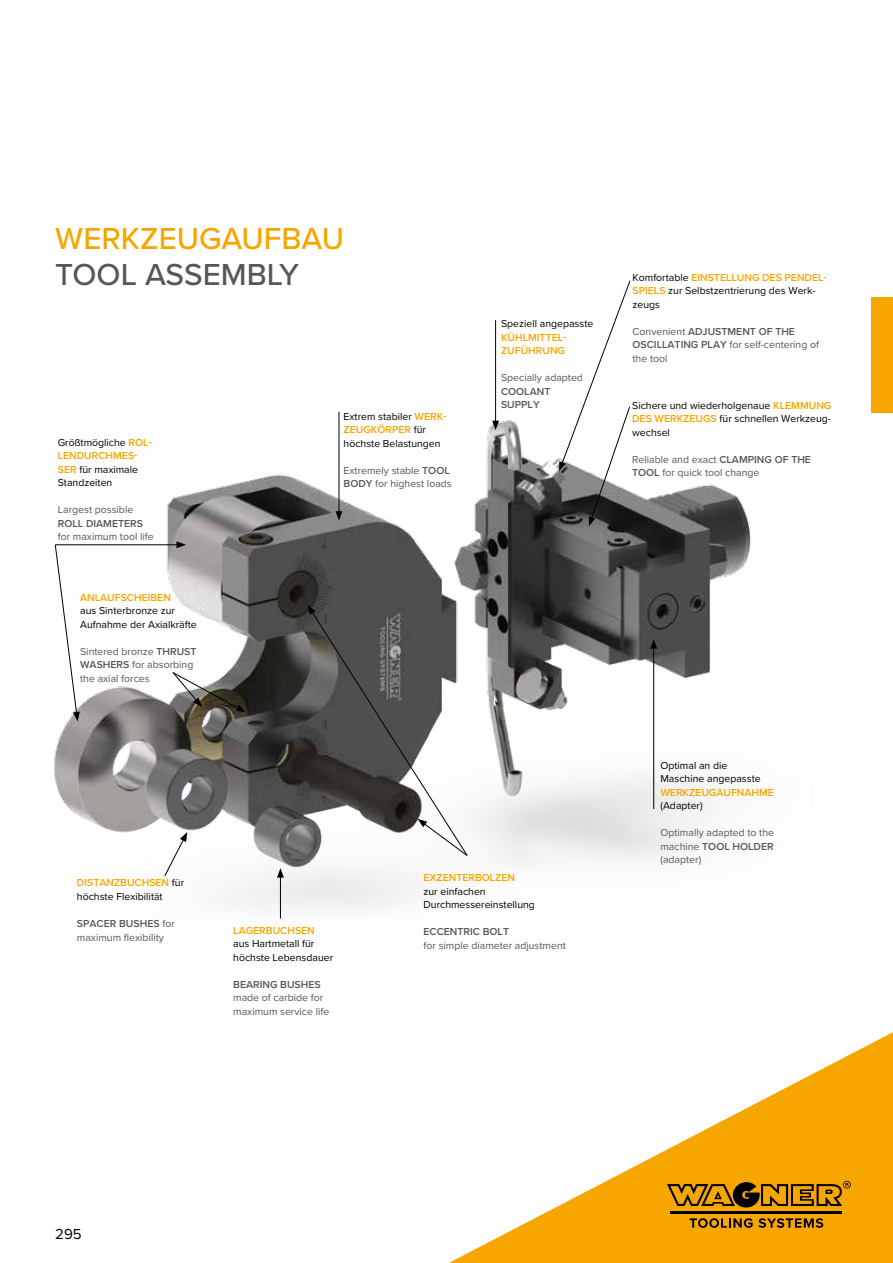
<style>
.page{position:relative;width:893px;height:1263px;background:#fff}
.page>*{position:absolute;margin:0;border:0;box-sizing:border-box;transform-origin:0 0}
.t1{font:500 31.5px "Proxima Nova";color:#f7a600}
.t2{font:500 31.5px "Proxima Nova";color:#575756}
.t3{font:15px "Proxima Nova";color:#000}
.t4{font:10.5px/13.5px "Proxima Nova";color:#000}
.t5{font:10.5px/13.5px "Proxima Nova";color:#575756}
.t6{font:600 10.5px/13.5px "Proxima Nova";color:#f7a600}
.t7{font:600 10.5px/13.5px "Proxima Nova";color:#575756}
.s1{font-weight:600;color:#f7a600}
.s2{font-weight:600}
</style>
<div class="page">
<svg style="left:449px;top:1032px;width:444px;height:231px"></svg>
<hr style="left:671px;top:1211px;width:171px;height:2px;background:#000">
<svg style="left:667px;top:1181px;width:184px;height:27px;background:#a56e00"></svg>
<svg style="left:689px;top:1218px;width:134px;height:10px"></svg>
<img style="left:54px;top:400px;width:697px;height:519px">
<hr style="left:653px;top:646px;width:1px;height:163px;background:#000">
<svg style="left:650px;top:639px;width:7px;height:10px"></svg>
<svg style="left:559px;top:280px;width:72px;height:246px"></svg>
<hr style="left:55px;top:544px;width:124px;height:1px;background:#000">
<svg style="left:177px;top:541px;width:9px;height:7px"></svg>
<svg style="left:54px;top:544px;width:26px;height:177px"></svg>
<hr style="left:339px;top:412px;width:1px;height:102px;background:#000">
<svg style="left:336px;top:511px;width:6px;height:10px"></svg>
<hr style="left:495px;top:320px;width:1px;height:103px;background:#000">
<svg style="left:492px;top:421px;width:7px;height:9px"></svg>
<hr style="left:280px;top:875px;width:1px;height:43px;background:#000">
<svg style="left:277px;top:868px;width:7px;height:10px"></svg>
<svg style="left:164px;top:832px;width:23px;height:45px"></svg>
<svg style="left:308px;top:605px;width:160px;height:251px"></svg>
<svg style="left:172px;top:671px;width:74px;height:41px"></svg>
<div style="left:872px;top:298px;width:21px;height:115px;background:#f7a600"></div>
<h1 class="t1" style="left:55px;top:215px;width:290px">WERKZEUGAUFBAU</h1>
<h1 class="t2" style="left:55px;top:251px;width:245px">TOOL ASSEMBLY</h1>
<p class="t4" style="left:58px;top:435px;width:95px">Größtmögliche <span class="s1">ROL-<br>LENDURCHMES-<br>SER</span> für maximale<br>Standzeiten</p>
<p class="t5" style="left:58px;top:502px;width:77px">Largest possible</p>
<p class="t7" style="left:58px;top:516px;width:87px">ROLL DIAMETERS</p>
<p class="t5" style="left:58px;top:529px;width:97px">for maximum tool life</p>
<p class="t6" style="left:80px;top:590px;width:92px">ANLAUFSCHEIBEN</p>
<p class="t4" style="left:80px;top:604px;width:118px">aus Sinterbronze zur<br>Aufnahme der Axialkräfte</p>
<p class="t5" style="left:80px;top:644px;width:118px">Sintered bronze <span class="s2">THRUST<br>WASHERS</span> for absorbing the axial forces</p>
<p class="t4" style="left:344px;top:409px;width:104px">Extrem stabiler <span class="s1">WERK-<br>ZEUGKÖRPER</span> für höchste Belastungen</p>
<p class="t5" style="left:344px;top:463px;width:110px">Extremely stable <span class="s2">TOOL<br>BODY</span> for highest loads</p>
<p class="t4" style="left:501px;top:317px;width:94px">Speziell angepasste</p>
<p class="t6" style="left:501px;top:330px;width:67px">KÜHLMITTEL-<br>ZUFÜHRUNG</p>
<p class="t5" style="left:501px;top:371px;width:83px">Specially adapted</p>
<p class="t7" style="left:501px;top:384px;width:51px">COOLANT<br>SUPPLY</p>
<p class="t4" style="left:77px;top:876px;width:109px"><span class="s1">DISTANZBUCHSEN</span> für höchste Flexibilität</p>
<p class="t5" style="left:77px;top:916px;width:99px"><span class="s2">SPACER BUSHES</span> for maximum flexibility</p>
<p class="t6" style="left:233px;top:923px;width:83px">LAGERBUCHSEN</p>
<p class="t4" style="left:233px;top:936px;width:102px">aus Hartmetall für höchste Lebensdauer</p>
<p class="t7" style="left:233px;top:977px;width:89px">BEARING BUSHES</p>
<p class="t5" style="left:233px;top:990px;width:98px">made of carbide for maximum service life</p>
<p class="t6" style="left:423px;top:871px;width:93px">EXZENTERBOLZEN</p>
<p class="t4" style="left:423px;top:884px;width:113px">zur einfachen<br>Durchmessereinstellung</p>
<p class="t7" style="left:423px;top:925px;width:87px">ECCENTRIC BOLT</p>
<p class="t5" style="left:423px;top:938px;width:144px">for simple diameter adjustment</p>
<p class="t4" style="left:632px;top:270px;width:196px">Komfortable <span class="s1">EINSTELLUNG DES PENDEL-<br>SPIELS</span> zur Selbstzentrierung des Werk&shy;zeugs</p>
<p class="t5" style="left:632px;top:324px;width:188px">Convenient <span class="s2">ADJUSTMENT OF THE<br>OSCILLATING PLAY</span> for self-centering of the tool</p>
<p class="t4" style="left:632px;top:398px;width:201px;text-align:justify">Sichere und wiederholgenaue <span class="s1">KLEMMUNG DES WERKZEUGS</span> für schnellen Werkzeug&shy;wechsel</p>
<p class="t5" style="left:632px;top:452px;width:180px">Reliable and exact <span class="s2">CLAMPING OF THE<br>TOOL</span> for quick tool change</p>
<p class="t4" style="left:660px;top:758px;width:102px">Optimal an die<br>Maschine angepasste</p>
<p class="t6" style="left:660px;top:785px;width:115px">WERKZEUGAUFNAHME</p>
<p class="t4" style="left:660px;top:798px;width:44px">(Adapter)</p>
<p class="t5" style="left:660px;top:825px;width:115px;text-align:justify">Optimally adapted to the machine <span class="s2">TOOL HOLDER </span>(adapter)</p>
<h2 class="t3" style="left:55px;top:1222px;width:28px">295</h2>
</div>
